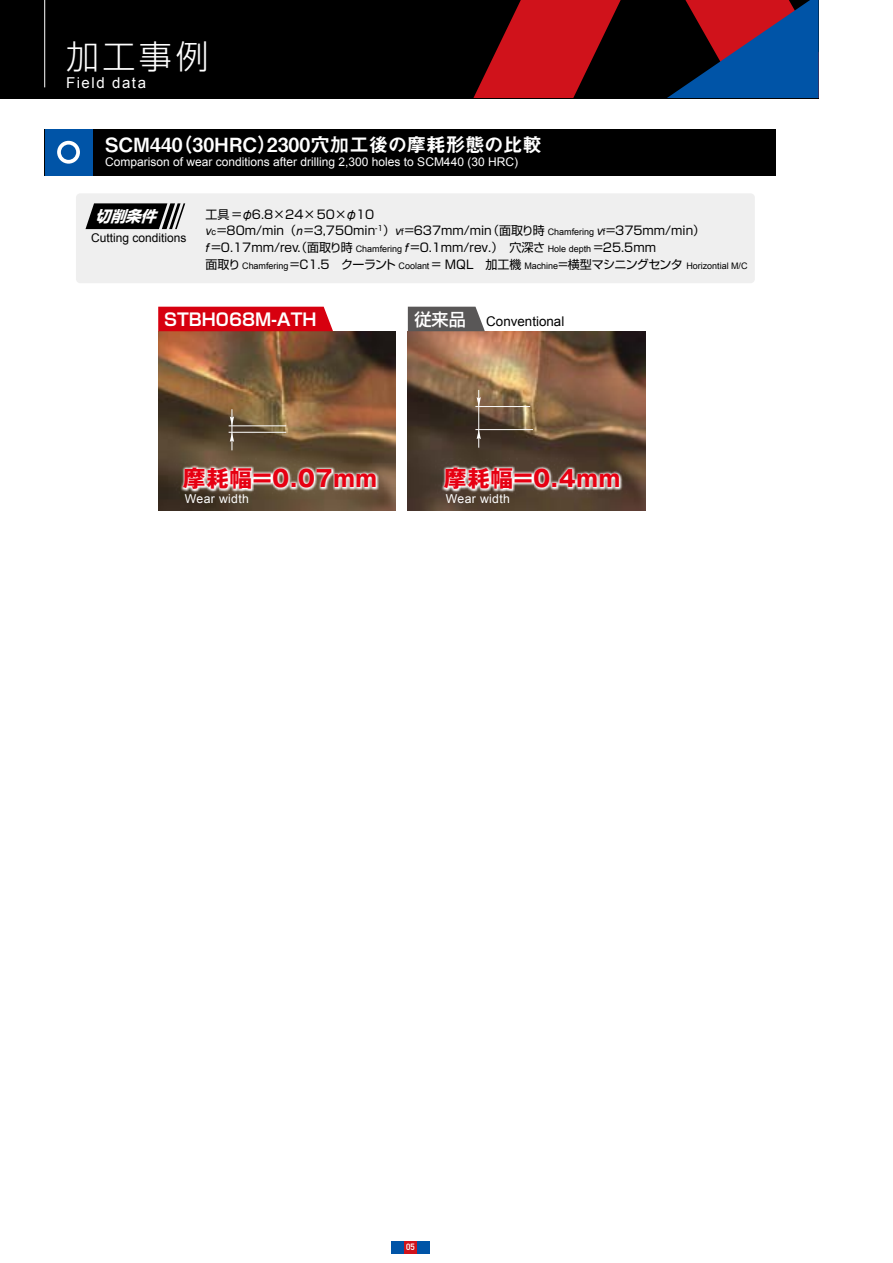
<style>
.page{position:relative;width:893px;height:1263px;background:#fff}
.page>*{position:absolute;margin:0;border:0;box-sizing:border-box;transform-origin:0 0}
.t1{font:300 33px "Shin Go Pro";color:#fff}
.t2{font:700 22.8px "Gothic MB101 Pro";letter-spacing:.025em;color:#e60012}
.t3{font:19.5px "Midashi Go Pro MB31";color:#fff}
.t4{font:700 17.25px "Shin Go Pro De";color:#fff}
.t5{font:italic 700 15.3px "Shin Go";color:#fff}
.t6{font:15px "Arial";letter-spacing:.105em;color:#fff}
.t7{font:13.35px "Arial";color:#000}
.t8{font:12.3px "Arial";letter-spacing:.025em;color:#fff}
.t9{font:12px/16.6px "Shin Go Pro";color:#000}
.t10{font:12px "Arial";color:#fff}
.t11{font:12px "Arial";color:#000}
.t12{font:9px "Arial";letter-spacing:-.005em;color:#000}
.t13{font:700 9px "DIN Alternate";color:#fff}
.s1{font-family:"Arial";font-style:italic}
.s2{font-family:"Arial";font-size:9px}
.s3{font-family:"Shin Go Pro";font-size:12px}
.s4{font-family:"Shin Go Pro";font-weight:500;font-size:17.25px;color:#fff}
</style>
<div class="page">
<div style="left:0;top:0;width:819px;height:98px;background:#000"></div>
<svg style="left:473px;top:0;width:148px;height:98px"></svg>
<svg style="left:667px;top:0;width:152px;height:98px"></svg>
<hr style="left:44px;top:0;width:1px;height:87px;background:#fff">
<div style="left:45px;top:129px;width:731px;height:47px;background:#000"></div>
<div style="left:45px;top:129px;width:47px;height:47px;background:#0054a7"></div>
<svg style="left:57px;top:141px;width:23px;height:23px"></svg>
<div style="left:76px;top:193px;width:679px;height:90px;background:#efefef;border-radius:4px"></div>
<svg style="left:86px;top:203px;width:99px;height:26px;background:#2a2a2a"></svg>
<img style="left:158px;top:331px;width:238px;height:80px">
<div style="left:158px;top:307px;width:175px;height:24px;background:#d7000f"></div>
<img style="left:408px;top:331px;width:237px;height:80px">
<div style="left:408px;top:307px;width:77px;height:24px;background:#595757"></div>
<hr style="left:232px;top:409px;width:1px;height:41px;background:#fff">
<hr style="left:475px;top:406px;width:55px;height:1px;background:#fff">
<hr style="left:478px;top:390px;width:1px;height:58px;background:#fff">
<svg style="left:477px;top:397px;width:4px;height:10px"></svg>
<img style="left:158px;top:411px;width:229px;height:100px">
<img style="left:387px;top:411px;width:259px;height:100px">
<div style="left:391px;top:1241px;width:39px;height:12px;background:#0054a7"></div>
<div style="left:404px;top:1241px;width:13px;height:12px;background:#d0121b"></div>
<h1 class="t1" style="left:66px;top:29px;width:144px">加工事例</h1>
<p class="t6" style="left:66px;top:73px;width:82px">Field data</p>
<h3 class="t3" style="left:105px;top:129px;width:438px">SCM440（30HRC）2300穴加工後の摩耗形態の比較</h3>
<p class="t10" style="left:105px;top:154px;width:414px">Comparison of wear conditions after drilling 2,300 holes to SCM440 (30 HRC)</p>
<p class="t5" style="left:95px;top:206px;width:69px">切削条件</p>
<p class="t11" style="left:91px;top:230px;width:97px">Cutting conditions</p>
<p class="t9" style="left:206px;top:204px;width:501px">工具＝φ6.8×24×50×φ10<br><span class="s1">v</span><span class="s2">c</span>＝80m/min（<span class="s1">n</span>＝3,750min<sup>-1</sup>）<span class="s1">v</span><span class="s2">f</span>=637mm/min（面取り時 <span class="s2">Chamfering</span> <span class="s1">v</span><span class="s2">f</span>=375mm/min）<span class="s1">f</span>＝0.17mm/rev （面取り時 <span class="s2">Chamfering</span> <span class="s1">f</span> =0.1mm/rev.）　穴深さ <span class="s2">Hole depth</span> =25.5mm</p>
<p class="t9" style="left:297px;top:238px;width:5px">.</p>
<p class="t12" style="left:206px;top:260px;width:543px"><span class="s3">面取り</span> Chamfering <span class="s3">=C1.5　クーラント</span> Coolant <span class="s3">= MQL　加工機</span> Machine<span class="s3">＝横型マシニングセンタ</span> Horizontial M/C</p>
<h3 class="t4" style="left:164px;top:305px;width:154px">STBH068M-ATH</h3>
<p class="t7" style="left:414px;top:313px;width:151px"><span class="s4">従来品</span> Conventional</p>
<h2 class="t2" style="left:183px;top:460px;width:196px">摩耗幅＝0.07mm</h2>
<p class="t8" style="left:185px;top:490px;width:65px">Wear width</p>
<h2 class="t2" style="left:444px;top:460px;width:178px">摩耗幅＝0.4mm</h2>
<p class="t8" style="left:446px;top:490px;width:65px">Wear width</p>
<p class="t13" style="left:406px;top:1240px;width:10px">05</p>
</div>
